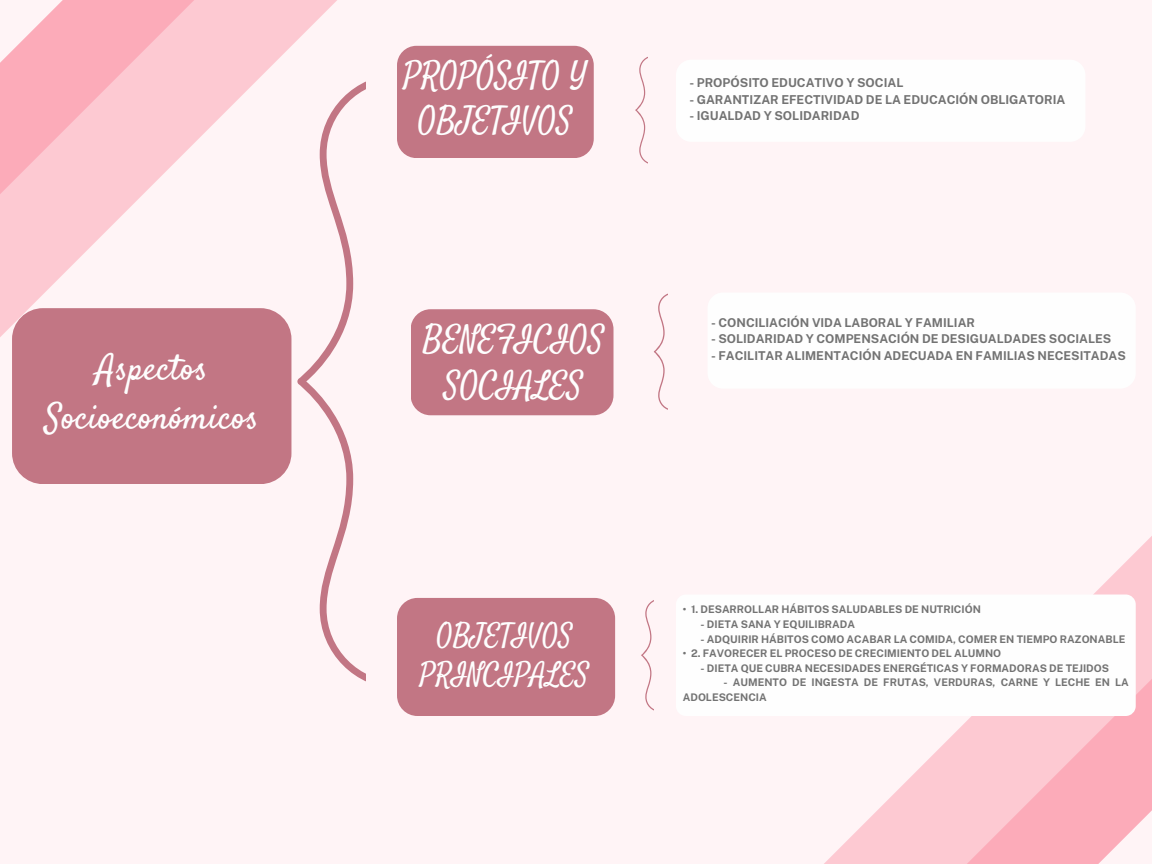
<style>
.page{position:relative;width:1152px;height:864px;background:#fff4f6}
.page>*{position:absolute;margin:0;border:0;box-sizing:border-box;transform-origin:0 0}
.t1{font:35.7px/49.5px "Satisfy";color:#fefefe;text-align:center}
.t2{font:33.3px/46.2px "Satisfy";color:#fefefe;text-align:center}
.t3{font:32.7px/45px "Satisfy";color:#fefefe;text-align:center}
.t4{font:28.8px/39.3px "Satisfy";color:#fefefe;text-align:center}
.t5{font:700 12.3px "Public Sans";color:#737373}
.t6{font:700 12.15px "Public Sans";color:#737373}
.t7{font:700 10.5px/14.7px "Public Sans";color:#737373}
</style>
<div class="page">
<svg style="left:297px;top:81px;width:69px;height:601px"></svg>
<div style="left:12px;top:308px;width:279px;height:176px;background:#c27684;border-radius:31px"></div>
<svg style="left:635px;top:56px;width:13px;height:108px"></svg>
<svg style="left:824px;top:536px;width:328px;height:328px"></svg>
<svg style="left:961px;top:666px;width:191px;height:198px;background:#fcbbc6"></svg>
<div style="left:411px;top:309px;width:203px;height:106px;background:#c27684;border-radius:20px"></div>
<div style="left:397px;top:46px;width:197px;height:112px;background:#c27684;border-radius:19px"></div>
<div style="left:676px;top:60px;width:409px;height:82px;background:#fefefe;border-radius:15px"></div>
<svg style="left:0;top:0;width:337px;height:337px"></svg>
<svg style="left:0;top:0;width:194px;height:203px;background:#fcc0ca"></svg>
<div style="left:397px;top:598px;width:218px;height:118px;background:#c27684;border-radius:20px"></div>
<svg style="left:654px;top:294px;width:13px;height:116px"></svg>
<svg style="left:641px;top:600px;width:13px;height:111px"></svg>
<div style="left:708px;top:293px;width:428px;height:96px;background:#fefefe;border-radius:15px"></div>
<div style="left:676px;top:595px;width:460px;height:121px;background:#fefefe;border-radius:10px"></div>
<p class="t1" style="left:45px;top:346px;width:215px">Aspectos<br>Socioeconómicos</p>
<p class="t3" style="left:403px;top:55px;width:185px">PROPÓSITO Y<br>OBJETIVOS</p>
<p class="t2" style="left:423px;top:317px;width:183px">BENEFICIOS<br>SOCIALES</p>
<p class="t5" style="left:689px;top:75px;width:216px">- PROPÓSITO EDUCATIVO Y SOCIAL</p>
<p class="t5" style="left:689px;top:92px;width:378px">- GARANTIZAR EFECTIVIDAD DE LA EDUCACIÓN OBLIGATORIA</p>
<p class="t5" style="left:689px;top:109px;width:172px">- IGUALDAD Y SOLIDARIDAD</p>
<h1 class="t6" style="left:711px;top:315px;width:265px">- CONCILIACIÓN VIDA LABORAL Y FAMILIAR</h1>
<h1 class="t6" style="left:711px;top:332px;width:402px">- SOLIDARIDAD Y COMPENSACIÓN DE DESIGUALDADES SOCIALES</h1>
<h1 class="t6" style="left:711px;top:349px;width:416px">- FACILITAR ALIMENTACIÓN ADECUADA EN FAMILIAS NECESITADAS</h1>
<h2 class="t4" style="left:420px;top:617px;width:171px">OBJETIVOS<br>PRINCIPALES</h2>
<h3 class="t7" style="left:683px;top:602px;width:300px">• 1. DESARROLLAR HÁBITOS SALUDABLES DE NUTRICIÓN</h3>
<p class="t7" style="left:701px;top:617px;width:156px">- DIETA SANA Y EQUILIBRADA</p>
<p class="t7" style="left:701px;top:631px;width:426px">- ADQUIRIR HÁBITOS COMO ACABAR LA COMIDA, COMER EN TIEMPO RAZONABLE</p>
<p class="t7" style="left:683px;top:646px;width:320px">• 2. FAVORECER EL PROCESO DE CRECIMIENTO DEL ALUMNO</p>
<h4 class="t7" style="left:701px;top:661px;width:410px">- DIETA QUE CUBRA NECESIDADES ENERGÉTICAS Y FORMADORAS DE TEJIDOS</h4>
<h4 class="t7" style="left:683px;top:675px;width:448px;text-indent:41px">- AUMENTO DE INGESTA DE FRUTAS, VERDURAS, CARNE Y LECHE EN LA<br>ADOLESCENCIA</h4>
</div>
